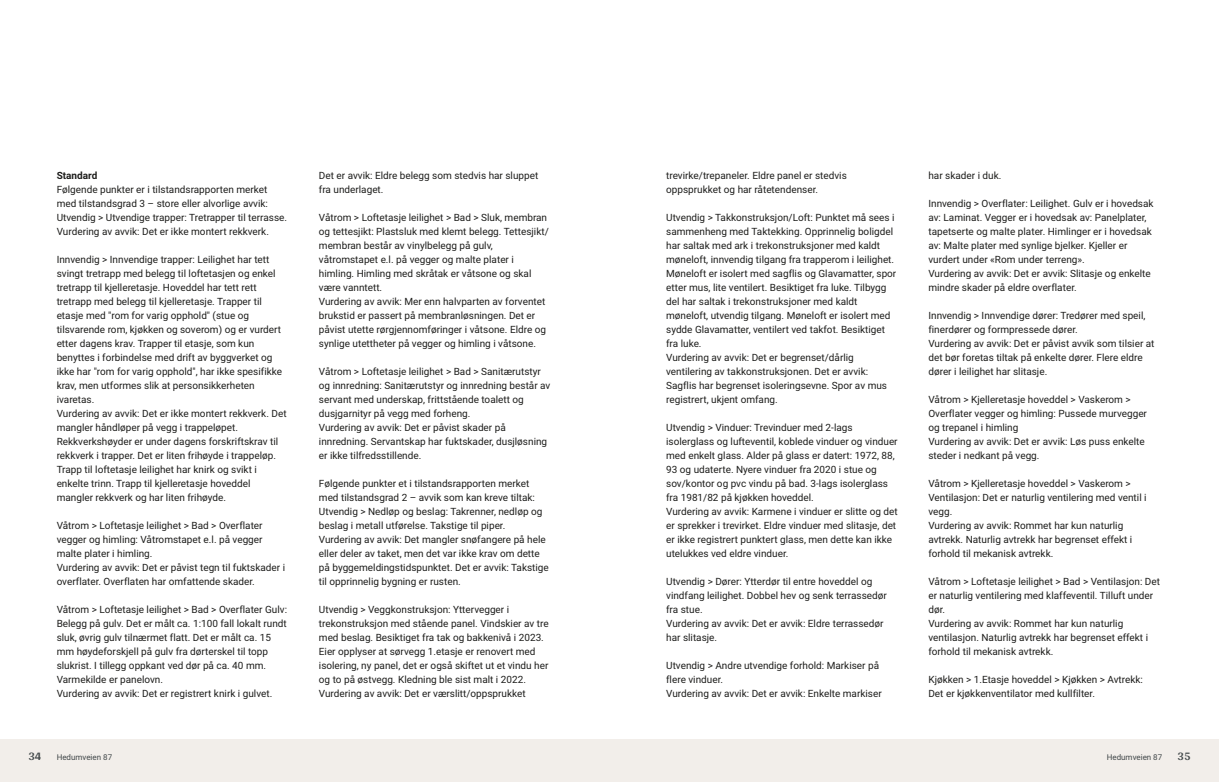
<style>
.page{position:relative;width:1219px;height:782px;background:#fff}
.page>*{position:absolute;margin:0;border:0;box-sizing:border-box;transform-origin:0 0}
.t1{font:700 12px "Arya";color:#414749}
.t2{font:10px/14px "Roboto Vitec";color:#1d1d1b}
.t3{font:700 10px "Roboto Vitec";color:#1d1d1b}
.t4{font:8px "Roboto Vitec";color:#414749}
</style>
<div class="page">
<div style="left:0;top:739px;width:618px;height:42px;background:#f2eeea"></div>
<div style="left:601px;top:739px;width:618px;height:42px;background:#f2eeea"></div>
<p class="t3" style="left:57px;top:168px;width:42px">Standard</p>
<p class="t2" style="left:57px;top:181px;width:232px">Følgende punkter er i tilstandsrapporten merket med tilstandsgrad 3 – store eller alvorlige avvik:<br>Utvendig &gt; Utvendige trapper: Tretrapper til terrasse.<br>Vurdering av avvik: Det er ikke montert rekkverk.</p>
<p class="t2" style="left:57px;top:251px;width:231px">Innvendig &gt; Innvendige trapper: Leilighet har tett svingt tretrapp med belegg til loftetasjen og enkel tretrapp til kjelleretasje. Hoveddel har tett rett tretrapp med belegg til kjelleretasje. Trapper til etasje med "rom for varig opphold" (stue og tilsvarende rom, kjøkken og soverom) og er vurdert etter dagens krav. Trapper til etasje, som kun benyttes i forbindelse med drift av byggverket og ikke har "rom for varig opphold", har ikke spesifikke krav, men utformes slik at personsikkerheten ivaretas.<br>Vurdering av avvik: Det er ikke montert rekkverk. Det mangler håndløper på vegg i trappeløpet.<br>Rekkverkshøyder er under dagens forskriftskrav til rekkverk i trapper. Det er liten frihøyde i trappeløp.<br>Trapp til loftetasje leilighet har knirk og svikt i enkelte trinn. Trapp til kjelleretasje hoveddel mangler rekkverk og har liten frihøyde.</p>
<p class="t2" style="left:57px;top:517px;width:230px">Våtrom &gt; Loftetasje leilighet &gt; Bad &gt; Overflater vegger og himling: Våtromstapet e.l. på vegger malte plater i himling.<br>Vurdering av avvik: Det er påvist tegn til fuktskader i overflater. Overflaten har omfattende skader.</p>
<p class="t2" style="left:57px;top:601px;width:232px">Våtrom &gt; Loftetasje leilighet &gt; Bad &gt; Overflater Gulv:<br>Belegg på gulv. Det er målt ca. 1:100 fall lokalt rundt sluk, øvrig gulv tilnærmet flatt. Det er målt ca. 15 mm høydeforskjell på gulv fra dørterskel til topp slukrist. I tillegg oppkant ved dør på ca. 40 mm.<br>Varmekilde er panelovn.<br>Vurdering av avvik: Det er registrert knirk i gulvet.</p>
<p class="t1" style="left:28px;top:749px;width:15px">34</p>
<p class="t4" style="left:57px;top:751px;width:57px">Hedumveien 87</p>
<p class="t2" style="left:319px;top:167px;width:221px">Det er avvik: Eldre belegg som stedvis har sluppet fra underlaget.</p>
<p class="t2" style="left:319px;top:209px;width:231px">Våtrom &gt; Loftetasje leilighet &gt; Bad &gt; Sluk, membran og tettesjikt: Plastsluk med klemt belegg. Tettesjikt/ membran består av vinylbelegg på gulv, våtromstapet e.l. på vegger og malte plater i himling. Himling med skråtak er våtsone og skal være vanntett.<br>Vurdering av avvik: Mer enn halvparten av forventet brukstid er passert på membranløsningen. Det er påvist utette rørgjennomføringer i våtsone. Eldre og synlige utettheter på vegger og himling i våtsone.</p>
<p class="t2" style="left:319px;top:363px;width:233px">Våtrom &gt; Loftetasje leilighet &gt; Bad &gt; Sanitærutstyr og innredning: Sanitærutstyr og innredning består av servant med underskap, frittstående toalett og dusjgarnityr på vegg med forheng.<br>Vurdering av avvik: Det er påvist skader på innredning. Servantskap har fuktskader, dusjløsning er ikke tilfredsstillende.</p>
<p class="t2" style="left:319px;top:475px;width:231px">Følgende punkter et i tilstandsrapporten merket med tilstandsgrad 2 – avvik som kan kreve tiltak:<br>Utvendig &gt; Nedløp og beslag: Takrenner, nedløp og beslag i metall utførelse. Takstige til piper.<br>Vurdering av avvik: Det mangler snøfangere på hele eller deler av taket, men det var ikke krav om dette på byggemeldingstidspunktet. Det er avvik: Takstige til opprinnelig bygning er rusten.</p>
<p class="t2" style="left:319px;top:601px;width:231px">Utvendig &gt; Veggkonstruksjon: Yttervegger i trekonstruksjon med stående panel. Vindskier av tre med beslag. Besiktiget fra tak og bakkenivå i 2023.<br>Eier opplyser at sørvegg 1.etasje er renovert med isolering, ny panel, det er også skiftet ut et vindu her og to på østvegg. Kledning ble sist malt i 2022.<br>Vurdering av avvik: Det er værslitt/oppsprukket</p>
<p class="t2" style="left:666px;top:167px;width:182px">trevirke/trepaneler. Eldre panel er stedvis oppsprukket og har råtetendenser.</p>
<p class="t2" style="left:666px;top:209px;width:232px">Utvendig &gt; Takkonstruksjon/Loft: Punktet må sees i sammenheng med Taktekking. Opprinnelig boligdel har saltak med ark i trekonstruksjoner med kaldt møneloft, innvendig tilgang fra trapperom i leilighet.<br>Møneloft er isolert med sagflis og Glavamatter, spor etter mus, lite ventilert. Besiktiget fra luke. Tilbygg del har saltak i trekonstruksjoner med kaldt møneloft, utvendig tilgang. Møneloft er isolert med sydde Glavamatter, ventilert ved takfot. Besiktiget fra luke.<br>Vurdering av avvik: Det er begrenset/dårlig ventilering av takkonstruksjonen. Det er avvik:<br>Sagflis har begrenset isoleringsevne. Spor av mus registrert, ukjent omfang.</p>
<p class="t2" style="left:666px;top:419px;width:233px">Utvendig &gt; Vinduer: Trevinduer med 2‑lags isolerglass og lufteventil, koblede vinduer og vinduer med enkelt glass. Alder på glass er datert: 1972, 88, 93 og udaterte. Nyere vinduer fra 2020 i stue og sov/kontor og pvc vindu på bad. 3‑lags isolerglass fra 1981/82 på kjøkken hoveddel.<br>Vurdering av avvik: Karmene i vinduer er slitte og det er sprekker i trevirket. Eldre vinduer med slitasje, det er ikke registrert punktert glass, men dette kan ikke utelukkes ved eldre vinduer.</p>
<p class="t2" style="left:666px;top:573px;width:222px">Utvendig &gt; Dører: Ytterdør til entre hoveddel og vindfang leilighet. Dobbel hev og senk terrassedør fra stue.<br>Vurdering av avvik: Det er avvik: Eldre terrassedør har slitasje.</p>
<p class="t2" style="left:666px;top:657px;width:217px">Utvendig &gt; Andre utvendige forhold: Markiser på flere vinduer.<br>Vurdering av avvik: Det er avvik: Enkelte markiser</p>
<p class="t2" style="left:928px;top:167px;width:75px">har skader i duk.</p>
<p class="t2" style="left:928px;top:195px;width:227px">Innvendig &gt; Overflater: Leilighet. Gulv er i hovedsak av: Laminat. Vegger er i hovedsak av: Panelplater, tapetserte og malte plater. Himlinger er i hovedsak av: Malte plater med synlige bjelker. Kjeller er vurdert under «Rom under terreng».<br>Vurdering av avvik: Det er avvik: Slitasje og enkelte mindre skader på eldre overflater.</p>
<p class="t2" style="left:928px;top:307px;width:228px">Innvendig &gt; Innvendige dører: Tredører med speil, finerdører og formpressede dører.<br>Vurdering av avvik: Det er påvist avvik som tilsier at det bør foretas tiltak på enkelte dører. Flere eldre dører i leilighet har slitasje.</p>
<p class="t2" style="left:928px;top:391px;width:220px">Våtrom &gt; Kjelleretasje hoveddel &gt; Vaskerom &gt; Overflater vegger og himling: Pussede murvegger og trepanel i himling<br>Vurdering av avvik: Det er avvik: Løs puss enkelte steder i nedkant på vegg.</p>
<p class="t2" style="left:928px;top:475px;width:220px">Våtrom &gt; Kjelleretasje hoveddel &gt; Vaskerom &gt; Ventilasjon: Det er naturlig ventilering med ventil i vegg.<br>Vurdering av avvik: Rommet har kun naturlig avtrekk. Naturlig avtrekk har begrenset effekt i forhold til mekanisk avtrekk.</p>
<p class="t2" style="left:928px;top:573px;width:233px">Våtrom &gt; Loftetasje leilighet &gt; Bad &gt; Ventilasjon: Det er naturlig ventilering med klaffeventil. Tilluft under dør.<br>Vurdering av avvik: Rommet har kun naturlig ventilasjon. Naturlig avtrekk har begrenset effekt i forhold til mekanisk avtrekk.</p>
<p class="t2" style="left:928px;top:671px;width:216px">Kjøkken &gt; 1.Etasje hoveddel &gt; Kjøkken &gt; Avtrekk:<br>Det er kjøkkenventilator med kullfilter.</p>
<p class="t4" style="left:1107px;top:751px;width:57px">Hedumveien 87</p>
<p class="t1" style="left:1177px;top:749px;width:15px">35</p>
</div>
